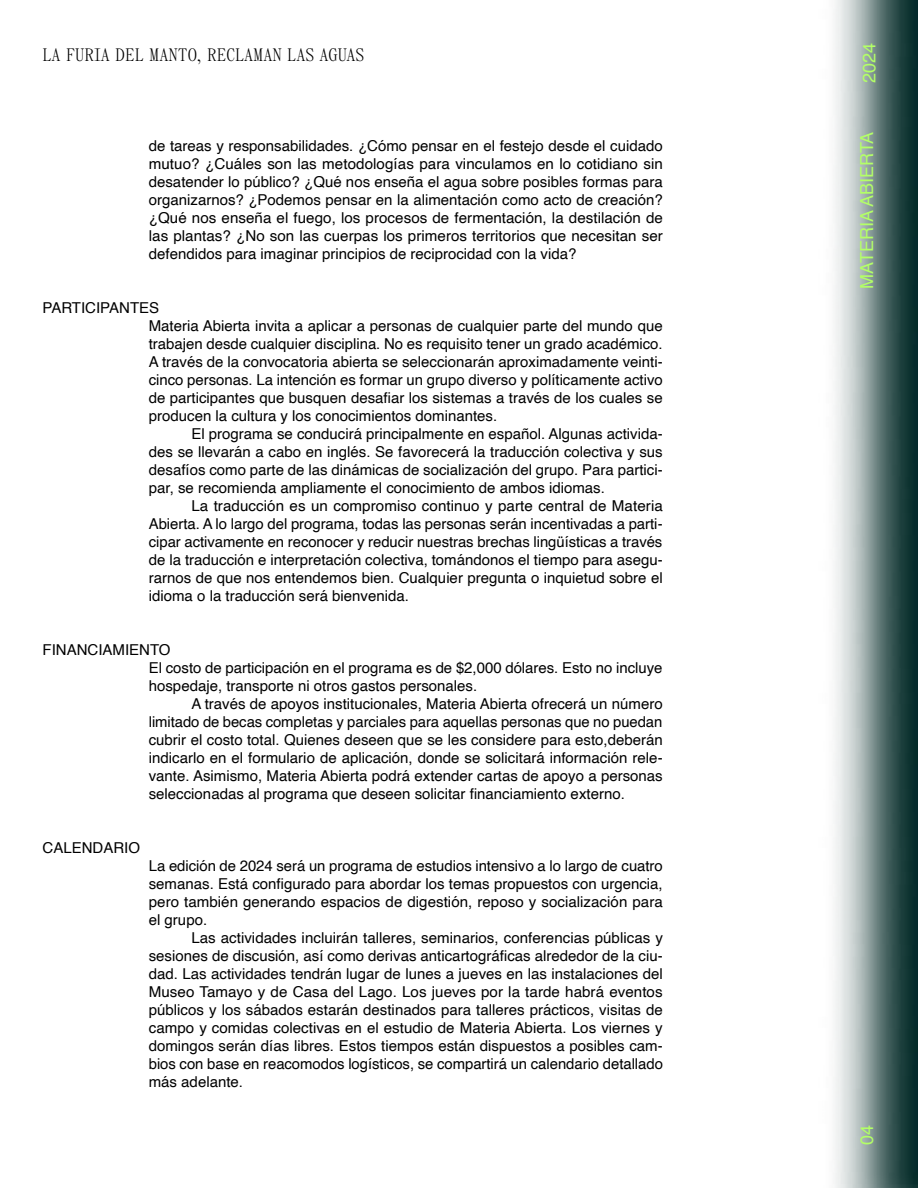
<style>
.page{position:relative;width:918px;height:1188px;background:#fff}
.page>*{position:absolute;margin:0;border:0;box-sizing:border-box;transform-origin:0 0}
.t1{font:18px "Panama";color:#000}
.t2{font:18px "Helvetica";color:#b3ff67}
.t3{font:15px/18px "Helvetica";color:#000;text-align:justify}
</style>
<div class="page">
<img style="left:835px;top:0;width:83px;height:1188px">
<p class="t1" style="left:43px;top:44px;width:323px">LA FURIA DEL MANTO, RECLAMAN LAS AGUAS</p>
<p class="t3" style="left:149px;top:137px;width:516px">de tareas y responsabilidades. ¿Cómo pensar en el festejo desde el cuidado mutuo? ¿Cuáles son las metodologías para vinculamos en lo cotidiano sin desatender lo público? ¿Qué nos enseña el agua sobre posibles formas para organizarnos? ¿Podemos pensar en la alimentación como acto de creación? ¿Qué nos enseña el fuego, los procesos de fermentación, la destilación de las plantas? ¿No son las cuerpas los primeros territorios que necesitan ser defendidos para imaginar principios de reciprocidad con la vida?</p>
<p class="t3" style="left:149px;top:299px;width:516px;text-align:left;text-indent:-106px">PARTICIPANTES<br>Materia Abierta invita a aplicar a personas de cualquier parte del mundo que trabajen desde cualquier disciplina. No es requisito tener un grado académico.<br>A través de la convocatoria abierta se seleccionarán aproximadamente veinti&shy;cinco personas. La intención es formar un grupo diverso y políticamente activo de participantes que busquen desafiar los sistemas a través de los cuales se producen la cultura y los conocimientos dominantes.</p>
<p class="t3" style="left:149px;top:425px;width:515px;text-indent:43px">El programa se conducirá principalmente en español. Algunas activida&shy;des se llevarán a cabo en inglés. Se favorecerá la traducción colectiva y sus desafíos como parte de las dinámicas de socialización del grupo. Para partici&shy;par, se recomienda ampliamente el conocimiento de ambos idiomas.</p>
<p class="t3" style="left:149px;top:497px;width:516px;text-indent:43px">La traducción es un compromiso continuo y parte central de Materia Abierta. A lo largo del programa, todas las personas serán incentivadas a parti&shy;cipar activamente en reconocer y reducir nuestras brechas lingüísticas a través de la traducción e interpretación colectiva, tomándonos el tiempo para asegu&shy;rarnos de que nos entendemos bien. Cualquier pregunta o inquietud sobre el idioma o la traducción será bienvenida.</p>
<p class="t3" style="left:149px;top:641px;width:515px;text-align:left;text-indent:-106px">FINANCIAMIENTO<br>El costo de participación en el programa es de $2,000 dólares. Esto no incluye hospedaje, transporte ni otros gastos personales.</p>
<p class="t3" style="left:149px;top:695px;width:515px;text-indent:43px">A través de apoyos institucionales, Materia Abierta ofrecerá un número limitado de becas completas y parciales para aquellas personas que no puedan cubrir el costo total. Quienes deseen que se les considere para esto,deberán indicarlo en el formulario de aplicación, donde se solicitará información rele&shy;vante. Asimismo, Materia Abierta podrá extender cartas de apoyo a personas seleccionadas al programa que deseen solicitar financiamiento externo.</p>
<p class="t3" style="left:43px;top:839px;width:99px">CALENDARIO</p>
<p class="t3" style="left:149px;top:857px;width:516px">La edición de 2024 será un programa de estudios intensivo a lo largo de cuatro semanas. Está configurado para abordar los temas propuestos con urgencia, pero también generando espacios de digestión, reposo y socialización para el grupo.</p>
<p class="t3" style="left:149px;top:929px;width:516px;text-indent:43px">Las actividades incluirán talleres, seminarios, conferencias públicas y sesiones de discusión, así como derivas anticartográficas alrededor de la ciu&shy;dad. Las actividades tendrán lugar de lunes a jueves en las instalaciones del Museo Tamayo y de Casa del Lago. Los jueves por la tarde habrá eventos públicos y los sábados estarán destinados para talleres prácticos, visitas de campo y comidas colectivas en el estudio de Materia Abierta. Los viernes y domingos serán días libres. Estos tiempos están dispuestos a posibles cam&shy;bios con base en reacomodos logísticos, se compartirá un calendario detallado más adelante.</p>
<p class="t2" style="left:855px;top:83px;width:42px;rotate:-90deg">2024</p>
<p class="t2" style="left:853px;top:289px;width:159px;rotate:-90deg">MATERIA ABIERTA</p>
<p class="t2" style="left:853px;top:1145px;width:22px;rotate:-90deg">04</p>
</div>
